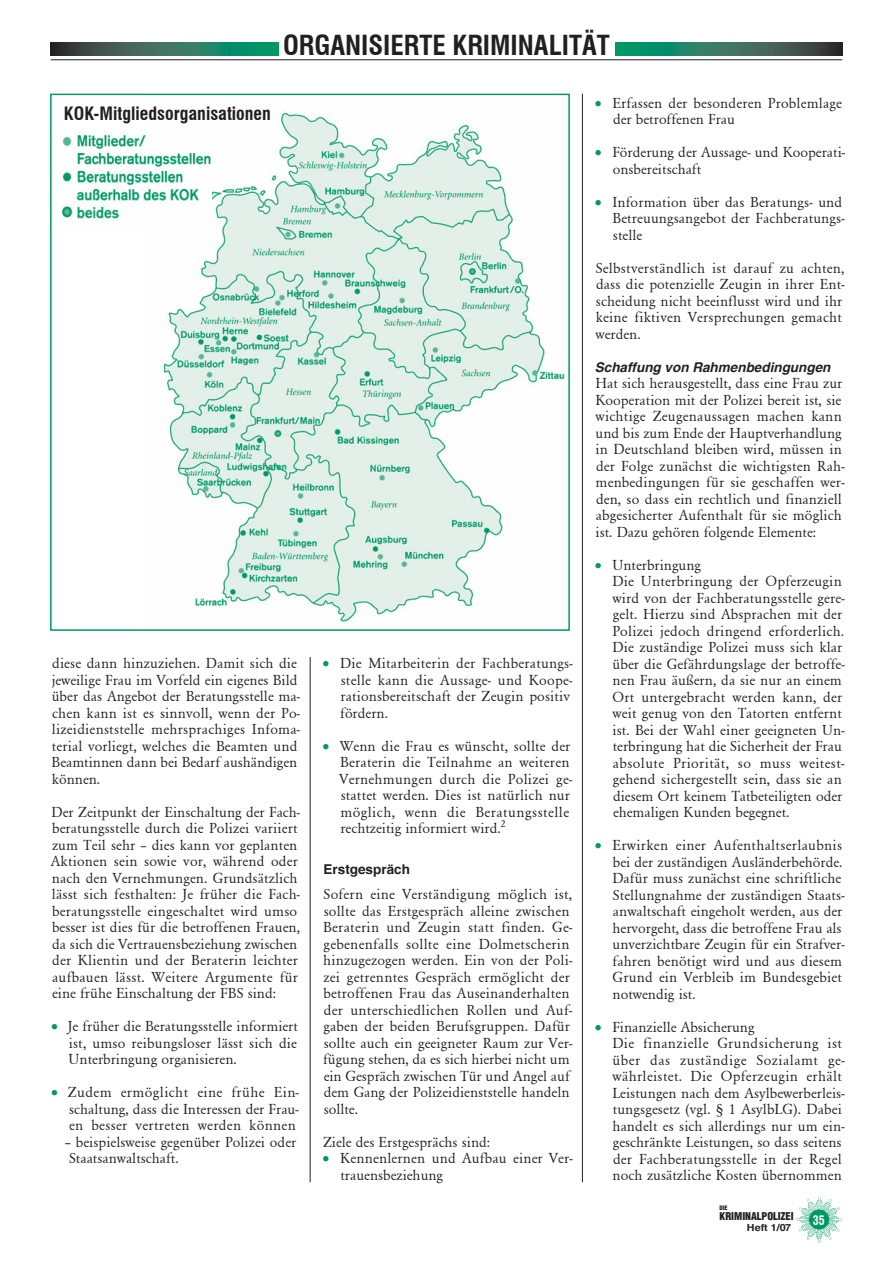
<style>
.page{position:relative;width:893px;height:1263px;background:#fff}
.page>*{position:absolute;margin:0;border:0;box-sizing:border-box;transform-origin:0 0}
.t1{font:700 condensed 27px "Swiss 721 BT";color:#231f20}
.t2{font:700 condensed 18px "Swiss 721 BT";color:#231f20}
.t3{font:15px/16.5px "Garamond";letter-spacing:.01em;color:#231f20}
.t4{font:italic 700 13.5px "Switzerland";color:#231f20}
.t5{font:700 13.5px "Switzerland";color:#231f20}
.t6{font:700 condensed 12.75px "Swiss 721 BT";color:#fff;scale:.93 1}
.t7{font:10.5px "Switzerland Cond Black Plain";color:#231f20}
.t8{font:700 9.75px "Switzerland";color:#231f20;scale:1.1 1}
.t9{font:6px "Switzerland Cond Black Plain";color:#231f20}
.s1{color:#009864}
</style>
<div class="page">
<hr style="left:51px;top:60px;width:791px;height:1px;background:#231f20">
<hr style="left:310px;top:94px;width:1px;height:1088px;background:#231f20">
<hr style="left:582px;top:94px;width:1px;height:1088px;background:#231f20">
<svg style="left:51px;top:43px;width:227px;height:12px;background:#2c6d5a"></svg>
<svg style="left:615px;top:43px;width:227px;height:12px;background:#2c6f5b"></svg>
<div style="left:279px;top:83px;width:75px;height:573px;background:#fff"></div>
<img style="left:163px;top:111px;width:403px;height:511px">
<div style="left:50px;top:94px;width:520px;height:537px;border:2px solid #009864"></div>
<img style="left:796px;top:1197px;width:46px;height:46px">
<div style="left:809px;top:1210px;width:19px;height:19px;background:#009864;border-radius:50%"></div>
<img style="left:61px;top:132px;width:151px;height:96px">
<h1 class="t1" style="left:283px;top:29px;width:328px">ORGANISIERTE KRIMINALITÄT</h1>
<p class="t2" style="left:64px;top:103px;width:208px">KOK-Mitgliedsorganisationen</p>
<p class="t3" style="left:52px;top:656px;width:250px">diese dann hinzuziehen. Damit sich die jeweilige Frau im Vorfeld ein eigenes Bild über das Angebot der Beratungsstelle ma&shy;chen kann ist es sinnvoll, wenn der Po&shy;lizeidienststelle mehrsprachiges Infoma&shy;terial vorliegt, welches die Beamten und Beamtinnen dann bei Bedarf aushändigen können.</p>
<p class="t3" style="left:51px;top:805px;width:251px">Der Zeitpunkt der Einschaltung der Fach&shy;beratungsstelle durch die Polizei variiert zum Teil sehr – dies kann vor geplanten Aktionen sein sowie vor, während oder nach den Vernehmungen. Grundsätzlich lässt sich festhalten: Je früher die Fach&shy;beratungsstelle eingeschaltet wird umso besser ist dies für die betroffenen Frauen, da sich die Vertrauensbeziehung zwischen der Klientin und der Beraterin leichter aufbauen lässt. Weitere Argumente für eine frühe Einschaltung der FBS sind:</p>
<p class="t3" style="left:69px;top:1019px;width:231px;text-align:justify;text-indent:-18px"><span class="s1">•</span> Je früher die Beratungsstelle informiert ist, umso reibungsloser lässt sich die Unterbringung organisieren.</p>
<p class="t3" style="left:69px;top:1085px;width:231px;text-align:justify;text-indent:-18px"><span class="s1">•</span> Zudem ermöglicht eine frühe Ein&shy;schaltung, dass die Interessen der Frau&shy;en besser vertreten werden können</p>
<p class="t3" style="left:65px;top:1135px;width:233px">– beispielsweise gegenüber Polizei oder<br>Staatsanwaltschaft.</p>
<p class="t3" style="left:340px;top:656px;width:234px;text-indent:-18px"><span class="s1">•</span> Die Mitarbeiterin der Fachberatungs&shy;stelle kann die Aussage- und Koope&shy;rationsbereitschaft der Zeugin positiv fördern.</p>
<p class="t3" style="left:339px;top:739px;width:234px;text-indent:-17px"><span class="s1">•</span> Wenn die Frau es wünscht, sollte der Beraterin die Teilnahme an weiteren Vernehmungen durch die Polizei ge&shy;stattet werden. Dies ist natürlich nur möglich, wenn die Beratungsstelle rechtzeitig informiert wird.<sup>2</sup></p>
<p class="t5" style="left:323px;top:865px;width:88px">Erstgespräch</p>
<p class="t3" style="left:323px;top:887px;width:251px">Sofern eine Verständigung möglich ist, sollte das Erstgespräch alleine zwischen Beraterin und Zeugin statt finden. Ge&shy;gebenenfalls sollte eine Dolmetscherin hinzugezogen werden. Ein von der Poli&shy;zei getrenntes Gespräch ermöglicht der betroffenen Frau das Auseinanderhalten der unterschiedlichen Rollen und Auf&shy;gaben der beiden Berufsgruppen. Dafür sollte auch ein geeigneter Raum zur Ver&shy;fügung stehen, da es sich hierbei nicht um ein Gespräch zwischen Tür und Angel auf dem Gang der Polizeidienststelle handeln sollte.</p>
<p class="t3" style="left:323px;top:1135px;width:169px">Ziele des Erstgesprächs sind:</p>
<p class="t3" style="left:340px;top:1151px;width:234px;text-indent:-18px"><span class="s1">•</span> Kennenlernen und Aufbau einer Ver&shy;trauensbeziehung</p>
<p class="t3" style="left:613px;top:96px;width:230px;text-indent:-18px"><span class="s1">•</span> Erfassen der besonderen Problemlage der betroffenen Frau</p>
<p class="t3" style="left:613px;top:145px;width:234px;text-indent:-18px"><span class="s1">•</span> Förderung der Aussage- und Kooperati&shy;onsbereitschaft</p>
<p class="t3" style="left:612px;top:195px;width:233px;text-indent:-18px"><span class="s1">•</span> Information über das Beratungs- und<br>Betreuungsangebot der Fachberatungs&shy;stelle</p>
<p class="t3" style="left:595px;top:261px;width:250px">Selbstverständlich ist darauf zu achten, dass die potenzielle Zeugin in ihrer Ent&shy;scheidung nicht beeinflusst wird und ihr keine fiktiven Versprechungen gemacht werden.</p>
<p class="t4" style="left:594px;top:362px;width:237px">Schaffung von Rahmenbedingungen</p>
<p class="t3" style="left:595px;top:376px;width:251px">Hat sich herausgestellt, dass eine Frau zur Kooperation mit der Polizei bereit ist, sie wichtige Zeugenaussagen machen kann und bis zum Ende der Hauptverhandlung in Deutschland bleiben wird, müssen in der Folge zunächst die wichtigsten Rah&shy;menbedingungen für sie geschaffen wer&shy;den, so dass ein rechtlich und finanziell abgesicherter Aufenthalt für sie möglich ist. Dazu gehören folgende Elemente:</p>
<p class="t3" style="left:612px;top:558px;width:234px;text-indent:-18px"><span class="s1">•</span> Unterbringung<br>Die Unterbringung der Opferzeugin wird von der Fachberatungsstelle gere&shy;gelt. Hierzu sind Absprachen mit der Polizei jedoch dringend erforderlich.<br>Die zuständige Polizei muss sich klar über die Gefährdungslage der betroffe&shy;nen Frau äußern, da sie nur an einem Ort untergebracht werden kann, der weit genug von den Tatorten entfernt ist. Bei der Wahl einer geeigneten Un&shy;terbringung hat die Sicherheit der Frau absolute Priorität, so muss weitest&shy;gehend sichergestellt sein, dass sie an diesem Ort keinem Tatbeteiligten oder ehemaligen Kunden begegnet.</p>
<p class="t3" style="left:612px;top:838px;width:234px;text-indent:-18px"><span class="s1">•</span> Erwirken einer Aufenthaltserlaubnis bei der zuständigen Ausländerbehörde.<br>Dafür muss zunächst eine schriftliche Stellungnahme der zuständigen Staats&shy;anwaltschaft eingeholt werden, aus der hervorgeht, dass die betroffene Frau als unverzichtbare Zeugin für ein Strafver&shy;fahren benötigt wird und aus diesem Grund ein Verbleib im Bundesgebiet notwendig ist.</p>
<p class="t3" style="left:612px;top:1020px;width:234px;text-indent:-18px"><span class="s1">•</span> Finanzielle Absicherung<br>Die finanzielle Grundsicherung ist über das zuständige Sozialamt ge&shy;währleistet. Die Opferzeugin erhält Leistungen nach dem Asylbewerberleis&shy;tungsgesetz (vgl. § 1 AsylbLG). Dabei handelt es sich allerdings nur um ein&shy;geschränkte Leistungen, so dass seitens der Fachberatungsstelle in der Regel noch zusätzliche Kosten übernommen</p>
<p class="t9" style="left:719px;top:1206px;width:10px">DIE</p>
<p class="t7" style="left:719px;top:1212px;width:76px">KRIMINALPOLIZEI</p>
<p class="t8" style="left:747px;top:1223px;width:42px">Heft 1/07</p>
<p class="t6" style="left:812px;top:1213px;width:14px">35</p>
</div>
